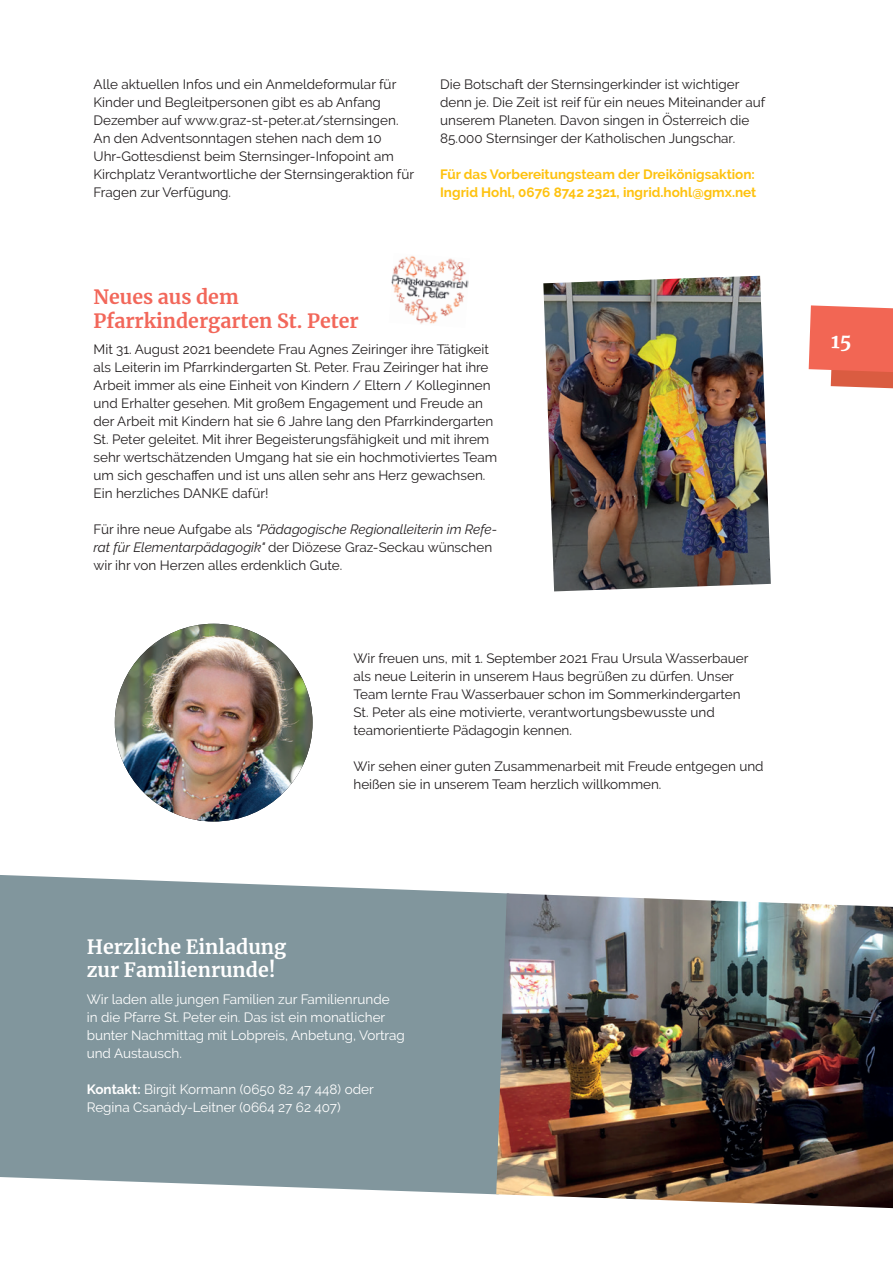
<style>
.page{position:relative;width:893px;height:1263px;background:#fff}
.page>*{position:absolute;margin:0;border:0;box-sizing:border-box;transform-origin:0 0}
.t1{font:700 19.5px/23.4px "Merriweather";color:#f2675a}
.t2{font:700 19.5px/23.4px "Merriweather";color:#fff}
.t3{font:13.5px/18px "Raleway";color:#231f20}
.t4{font:13.5px/18px "Raleway";color:#fff}
.t5{font:700 13.5px/18px "Raleway";color:#fec210}
.s1{font-style:italic}
.s2{font-weight:700}
</style>
<div class="page">
<div style="left:0;top:875px;width:496px;height:319px;background:#81969d"></div>
<img style="left:0;top:950px;width:1px;height:313px">
<img style="left:543px;top:276px;width:228px;height:315px">
<img style="left:391px;top:255px;width:78px;height:69px">
<img style="left:115px;top:624px;width:198px;height:197px;border-radius:99px">
<img style="left:496px;top:893px;width:397px;height:315px">
<svg style="left:809px;top:305px;width:84px;height:83px;background:#ef7361"></svg>
<p class="t3" style="left:94px;top:75px;width:322px">Alle aktuellen Infos und ein Anmeldeformular für Kinder und Begleitpersonen gibt es ab Anfang Dezember auf www.graz-st-peter.at/sternsingen.<br>An den Adventsonntagen stehen nach dem 10<br>Uhr-Gottesdienst beim Sternsinger-Infopoint am Kirchplatz Verantwortliche der Sternsingeraktion für Fragen zur Verfügung.</p>
<p class="t3" style="left:440px;top:75px;width:327px">Die Botschaft der Sternsingerkinder ist wichtiger denn je. Die Zeit ist reif für ein neues Miteinander auf unserem Planeten. Davon singen in Österreich die 85.000 Sternsinger der Katholischen Jungschar.</p>
<p class="t5" style="left:440px;top:166px;width:318px">Für das Vorbereitungsteam der Dreikönigsaktion:<br>Ingrid Hohl, 0676 8742 2321, ingrid.hohl@gmx.net</p>
<h1 class="t1" style="left:94px;top:285px;width:267px">Neues aus dem<br>Pfarrkindergarten St. Peter</h1>
<p class="t3" style="left:94px;top:341px;width:405px">Mit 31. August 2021 beendete Frau Agnes Zeiringer ihre Tätigkeit als Leiterin im Pfarrkindergarten St. Peter. Frau Zeiringer hat ihre Arbeit immer als eine Einheit von Kindern / Eltern / Kolleginnen und Erhalter gesehen. Mit großem Engagement und Freude an der Arbeit mit Kindern hat sie 6 Jahre lang den Pfarrkindergarten St. Peter geleitet. Mit ihrer Begeisterungsfähigkeit und mit ihrem sehr wertschätzenden Umgang hat sie ein hochmotiviertes Team um sich geschaffen und ist uns allen sehr ans Herz gewachsen.<br>Ein herzliches DANKE dafür!</p>
<p class="t3" style="left:94px;top:520px;width:405px">Für ihre neue Aufgabe als <span class="s1">"Pädagogische Regionalleiterin im Refe&shy;rat für Elementarpädagogik"</span> der Diözese Graz-Seckau wünschen wir ihr von Herzen alles erdenklich Gute.</p>
<p class="t3" style="left:353px;top:650px;width:397px">Wir freuen uns, mit 1. September 2021 Frau Ursula Wasserbauer als neue Leiterin in unserem Haus begrüßen zu dürfen. Unser Team lernte Frau Wasserbauer schon im Sommerkindergarten St. Peter als eine motivierte, verantwortungsbewusste und teamorientierte Pädagogin kennen.</p>
<p class="t3" style="left:353px;top:758px;width:412px">Wir sehen einer guten Zusammenarbeit mit Freude entgegen und heißen sie in unserem Team herzlich willkommen.</p>
<h1 class="t2" style="left:87px;top:934px;width:201px">Herzliche Einladung zur Familienrunde!</h1>
<p class="t4" style="left:87px;top:990px;width:320px">Wir laden alle jungen Familien zur Familienrunde<br>in die Pfarre St. Peter ein. Das ist ein monatlicher bunter Nachmittag mit Lobpreis, Anbetung, Vortrag und Austausch.</p>
<p class="t4" style="left:87px;top:1080px;width:289px"><span class="s2">Kontakt:</span> Birgit Kormann (0650 82 47 44 8) oder<br>Regina Csanády-Leitner (0664 27 62 407)</p>
</div>
